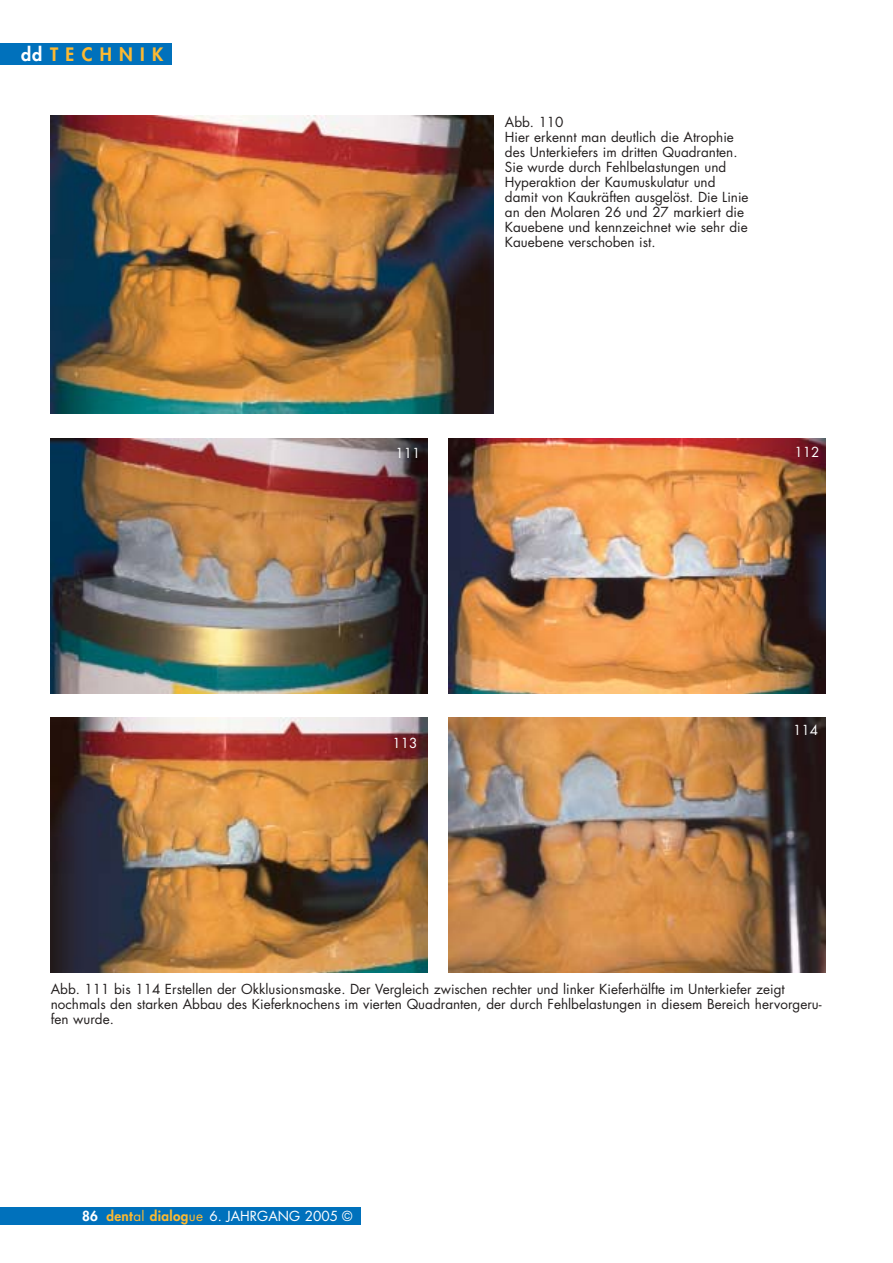
<style>
.page{position:relative;width:893px;height:1263px;background:#fff}
.page>*{position:absolute;margin:0;border:0;box-sizing:border-box;transform-origin:0 0}
.t1{font:800 18px "Futura";letter-spacing:.405em;color:#fdb931}
.t2{font:13.5px/15px "Futura";color:#231f1f}
.t3{font:13.5px "Futura";color:#fff}
.s1{color:#fff}
.s2{font-weight:800}
.s3{font-weight:800;color:#fdb931}
.s4{color:#fdb931}
</style>
<div class="page">
<div style="left:0;top:43px;width:172px;height:22px;background:#0071bc"></div>
<div style="left:0;top:1207px;width:361px;height:18px;background:#0071bc"></div>
<img style="left:51px;top:116px;width:442px;height:297px">
<img style="left:51px;top:439px;width:376px;height:255px">
<img style="left:448px;top:439px;width:377px;height:255px">
<img style="left:51px;top:718px;width:376px;height:255px">
<img style="left:448px;top:718px;width:377px;height:255px">
<h1 class="t1" style="left:21px;top:46px;width:144px"><span class="s1">dd</span>TECHNIK</h1>
<p class="t3" style="left:395px;top:447px;width:26px">111</p>
<p class="t2" style="left:505px;top:116px;width:245px">Abb. 110<br>Hier erkennt man deutlich die Atrophie des Unterkiefers im dritten Quadranten.<br>Sie wurde durch Fehlbelastungen und Hyperaktion der Kaumuskulatur und damit von Kaukräften ausgelöst. Die Linie an den Molaren 26 und 27 markiert die Kauebene und kennzeichnet wie sehr die Kauebene verschoben ist.</p>
<p class="t3" style="left:794px;top:446px;width:26px">112</p>
<p class="t3" style="left:392px;top:736px;width:26px">113</p>
<p class="t3" style="left:793px;top:724px;width:26px">114</p>
<p class="t2" style="left:51px;top:983px;width:772px">Abb. 111 bis 114 Erstellen der Okklusionsmaske. Der Vergleich zwischen rechter und linker Kieferhälfte im Unterkiefer zeigt nochmals den starken Abbau des Kieferknochens im vierten Quadranten, der durch Fehlbelastungen in diesem Bereich hervorgeru&shy;fen wurde.</p>
<p class="t3" style="left:82px;top:1209px;width:272px"><span class="s2">86</span> <span class="s3">dent</span><span class="s4">al</span> <span class="s3">dialog</span><span class="s4">ue</span> 6. JAHRGANG 2005 ©</p>
</div>
